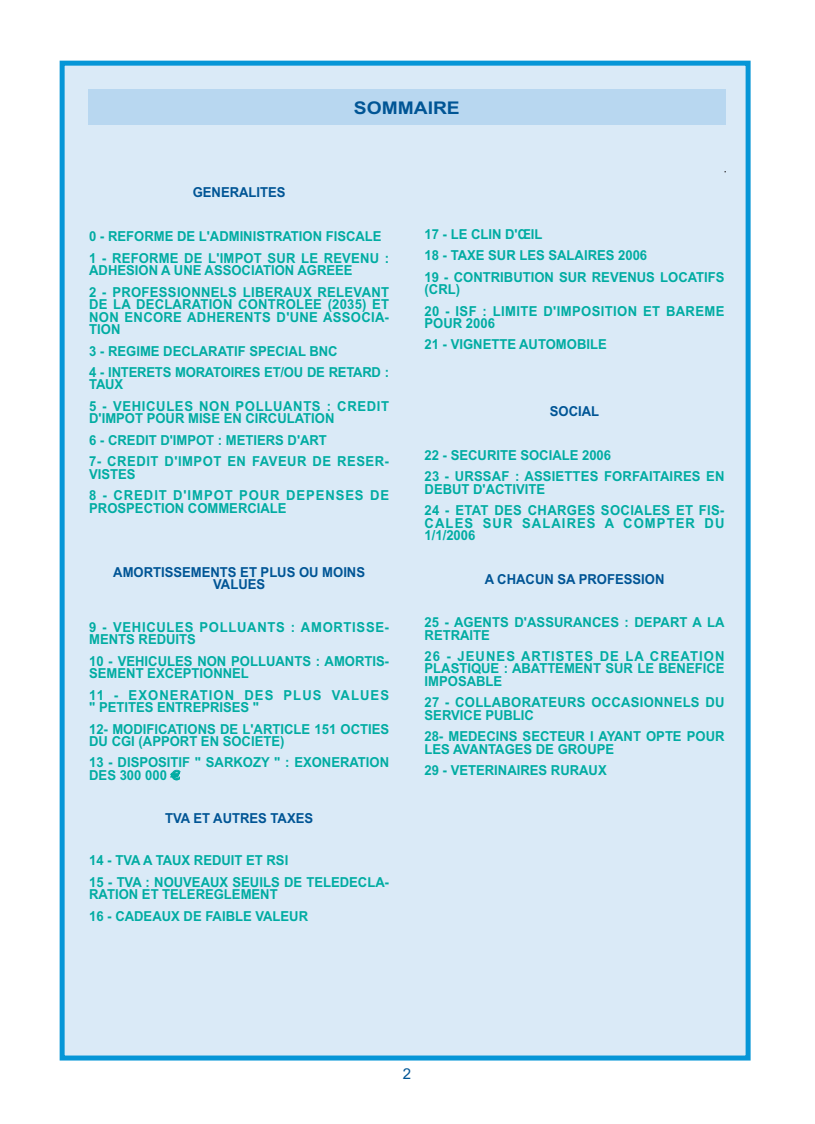
<style>
.page{position:relative;width:815px;height:1124px;background:#fff}
.page>*{position:absolute;margin:0;border:0;box-sizing:border-box;transform-origin:0 0}
.t1{font:700 17.5px "Arial";color:#005595;scale:1.1 1}
.t2{font:15px "Arial";color:#005595}
.t3{font:700 13.75px/21.4px "Arial";color:#00aca2;scale:.95 1}
.t4{font:700 13.75px/21.4px "Arial";letter-spacing:.025em;color:#00aca2;scale:.95 1}
.t5{font:700 13.75px/12.5px "Arial";color:#005595;text-align:center;scale:.95 1}
.t6{font:700 13.75px/12.5px "Arial";letter-spacing:.03em;color:#00aca2;scale:.95 1}
.t7{font:700 13.75px/12.5px "Arial";letter-spacing:.02em;color:#00aca2;scale:.95 1}
.t8{font:700 13.75px/12.5px "Arial";letter-spacing:.055em;color:#00aca2;scale:.95 1}
.t9{font:700 13.75px/21.4px "Arial";letter-spacing:.07em;color:#00aca2;scale:.95 1}
.t10{font:700 13.75px/21.4px "Arial";letter-spacing:.05em;color:#00aca2;scale:.95 1}
.t11{font:700 13.75px/12.5px "Arial";letter-spacing:.085em;color:#00aca2;scale:.95 1}
.s1{font-family:"Euro Sans"}
</style>
<div class="page">
<div style="left:62px;top:63px;width:686px;height:994px;background:#daeaf7"></div>
<div style="left:60px;top:61px;width:691px;height:999px;border:5px solid #0696d7"></div>
<div style="left:88px;top:89px;width:638px;height:35px;background:#b8d7f0"></div>
<p class="t1" style="left:354px;top:101px;width:98px">SOMMAIRE</p>
<p class="t5" style="left:193px;top:188px;width:99px">GENERALITES</p>
<p class="t3" style="left:89px;top:227px;width:317px">0 - REFORME DE L'ADMINISTRATION FISCALE<br>1 - REFORME DE L'IMPOT SUR LE REVENU :</p>
<p class="t4" style="left:89px;top:261px;width:317px">ADHESION A UNE ASSOCIATION AGREEE<br>2 - PROFESSIONNELS LIBERAUX RELEVANT</p>
<p class="t3" style="left:89px;top:299px;width:317px;line-height:12.5px;text-align:justify">DE LA DECLARATION CONTROLEE (2035) ET NON ENCORE ADHERENTS D'UNE ASSOCIA-TION</p>
<p class="t3" style="left:89px;top:341px;width:317px">3 - REGIME DECLARATIF SPECIAL BNC<br>4 - INTERETS MORATOIRES ET/OU DE RETARD :</p>
<p class="t10" style="left:89px;top:375px;width:317px">TAUX<br>5 - VEHICULES NON POLLUANTS : CREDIT</p>
<p class="t3" style="left:89px;top:409px;width:317px">D'IMPOT POUR MISE EN CIRCULATION<br>6 - CREDIT D'IMPOT : METIERS D'ART<br>7- CREDIT D'IMPOT EN FAVEUR DE RESER-</p>
<p class="t9" style="left:89px;top:464px;width:317px">VISTES<br>8 - CREDIT D'IMPOT POUR DEPENSES DE</p>
<p class="t3" style="left:89px;top:498px;width:209px">PROSPECTION COMMERCIALE</p>
<p class="t5" style="left:113px;top:567px;width:267px">AMORTISSEMENTS ET PLUS OU MOINS<br>VALUES</p>
<p class="t8" style="left:89px;top:622px;width:317px">9 - VEHICULES POLLUANTS : AMORTISSE-<br>MENTS REDUITS</p>
<p class="t3" style="left:89px;top:656px;width:317px;line-height:12.5px">10 - VEHICULES NON POLLUANTS : AMORTIS-<br>SEMENT EXCEPTIONNEL</p>
<p class="t6" style="left:89px;top:689px;width:317px">11 - EXONERATION DES PLUS VALUES " PETITES ENTREPRISES "</p>
<p class="t3" style="left:89px;top:723px;width:317px;line-height:12.5px">12- MODIFICATIONS DE L'ARTICLE 151 OCTIES<br>DU CGI (APPORT EN SOCIETE)</p>
<p class="t3" style="left:89px;top:757px;width:317px;line-height:12.5px">13 - DISPOSITIF " SARKOZY " : EXONERATION<br>DES 300 000 <span class="s1">€</span></p>
<p class="t5" style="left:165px;top:812px;width:157px">TVA ET AUTRES TAXES</p>
<p class="t3" style="left:89px;top:851px;width:317px">14 - TVA A TAUX REDUIT ET RSI<br>15 - TVA : NOUVEAUX SEUILS DE TELEDECLA-</p>
<p class="t3" style="left:89px;top:885px;width:232px">RATION ET TELEREGLEMENT<br>16 - CADEAUX DE FAIBLE VALEUR</p>
<p class="t3" style="left:425px;top:225px;width:317px">17 - LE CLIN D'ŒIL<br>18 - TAXE SUR LES SALAIRES 2006<br>19 - CONTRIBUTION SUR REVENUS LOCATIFS</p>
<p class="t6" style="left:425px;top:280px;width:317px;line-height:21.4px">(CRL)<br>20 - ISF : LIMITE D'IMPOSITION ET BAREME</p>
<p class="t3" style="left:425px;top:314px;width:193px">POUR 2006<br>21 - VIGNETTE AUTOMOBILE</p>
<p class="t5" style="left:550px;top:406px;width:53px">SOCIAL</p>
<p class="t3" style="left:425px;top:446px;width:317px">22 - SECURITE SOCIALE 2006<br>23 - URSSAF : ASSIETTES FORFAITAIRES EN</p>
<p class="t4" style="left:425px;top:479px;width:317px">DEBUT D'ACTIVITE<br>24 - ETAT DES CHARGES SOCIALES ET FIS-</p>
<p class="t11" style="left:425px;top:518px;width:317px">CALES SUR SALAIRES A COMPTER DU<br>1/1/2006</p>
<p class="t5" style="left:485px;top:574px;width:191px">A CHACUN SA PROFESSION</p>
<p class="t3" style="left:425px;top:617px;width:317px;line-height:12.5px">25 - AGENTS D'ASSURANCES : DEPART A LA<br>RETRAITE</p>
<p class="t3" style="left:425px;top:651px;width:317px;line-height:12.5px;text-align:justify">26 - JEUNES ARTISTES DE LA CREATION PLASTIQUE : ABATTEMENT SUR LE BENEFICE IMPOSABLE</p>
<p class="t7" style="left:425px;top:697px;width:317px">27 - COLLABORATEURS OCCASIONNELS DU<br>SERVICE PUBLIC</p>
<p class="t3" style="left:425px;top:731px;width:317px;line-height:12.5px">28- MEDECINS SECTEUR I AYANT OPTE POUR<br>LES AVANTAGES DE GROUPE</p>
<p class="t3" style="left:425px;top:760px;width:193px">29 - VETERINAIRES RURAUX</p>
<p class="t2" style="left:403px;top:1067px;width:10px">2</p>
</div>
